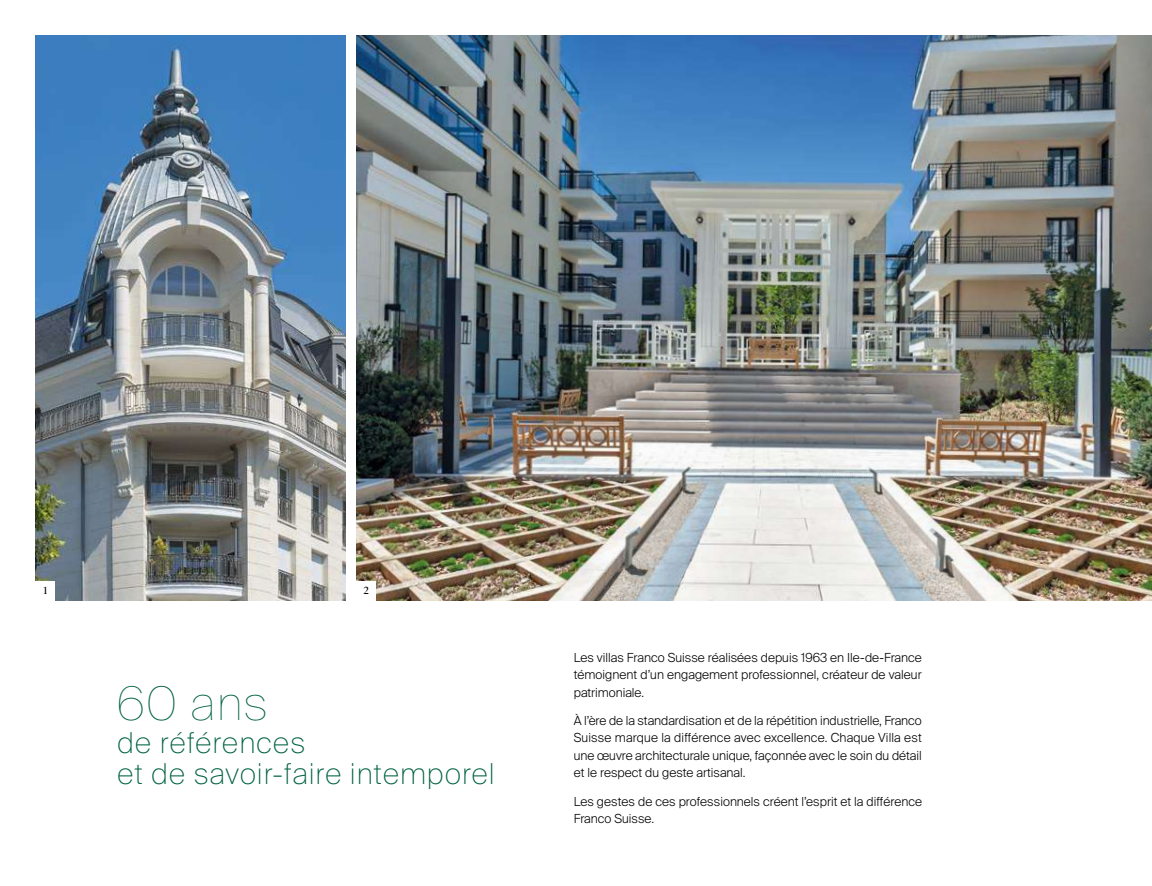
<style>
.page{position:relative;width:1152px;height:886px;background:#fff}
.page>*{position:absolute;margin:0;border:0;box-sizing:border-box;transform-origin:0 0}
.t1{font:200 46.25px "Suisse Intl";color:#006241}
.t2{font:100 28.75px/31.2px "Suisse Intl";letter-spacing:.03em;color:#006241}
.t3{font:300 12.5px/17.5px "Suisse Intl";color:#000;text-align:justify}
.t4{font:9.88px "Suisse Works";color:#000}
</style>
<div class="page">
<img style="left:356px;top:35px;width:796px;height:565px">
<img style="left:35px;top:35px;width:310px;height:565px">
<div style="left:35px;top:581px;width:20px;height:19px;background:#fff"></div>
<div style="left:356px;top:581px;width:20px;height:19px;background:#fff"></div>
<p class="t4" style="left:43px;top:584px;width:6px">1</p>
<p class="t4" style="left:364px;top:584px;width:7px">2</p>
<h1 class="t1" style="left:117px;top:677px;width:152px">60 ans</h1>
<h2 class="t2" style="left:117px;top:727px;width:379px">de références<br>et de savoir-faire intemporel</h2>
<p class="t3" style="left:574px;top:649px;width:349px">Les villas Franco Suisse réalisées depuis 1963 en Ile-de-France témoignent d’un engagement professionnel, créateur de valeur patrimoniale.</p>
<p class="t3" style="left:574px;top:712px;width:349px">À l’ère de la standardisation et de la répétition industrielle, Franco Suisse marque la différence avec excellence. Chaque Villa est une œuvre architecturale unique, façonnée avec le soin du détail et le respect du geste artisanal.</p>
<p class="t3" style="left:574px;top:792px;width:350px">Les gestes de ces professionnels créent l’esprit et la différence<br>Franco Suisse.</p>
</div>
